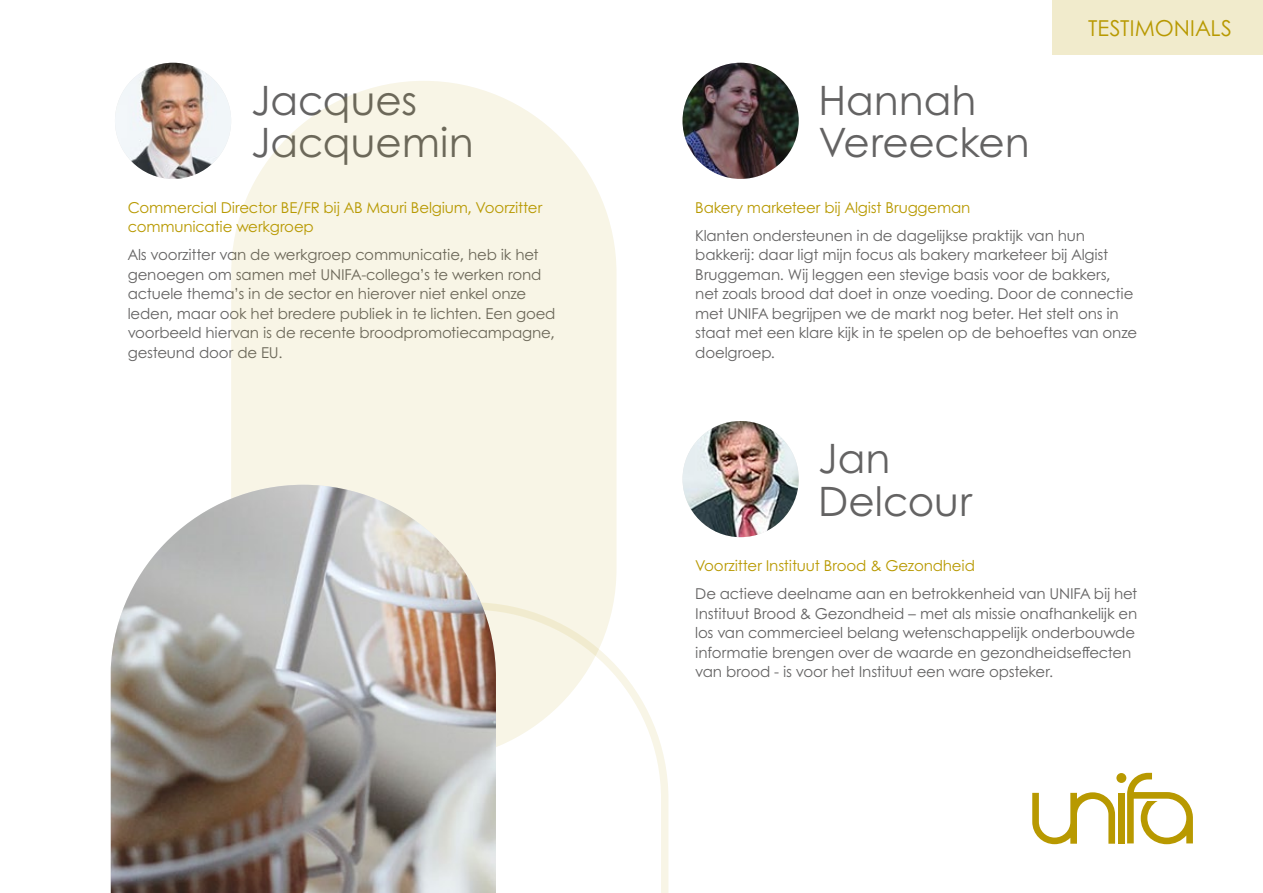
<style>
.page{position:relative;width:1263px;height:893px;background:#fff}
.page>*{position:absolute;margin:0;border:0;box-sizing:border-box;transform-origin:0 0}
.t1{font:40.5px/42.6px "Century Gothic";color:#646363}
.t2{font:21.9px "Century Gothic";color:#b89900}
.t3{font:15px/19.5px "Century Gothic";letter-spacing:-.01em;color:#646363}
.t4{font:15px/19.5px "Century Gothic";letter-spacing:-.01em;color:#b89900}
</style>
<div class="page">
<div style="left:1052px;top:0;width:211px;height:54px;background:#f1ebcc"></div>
<img style="left:682px;top:421px;width:117px;height:116px;border-radius:58px">
<img style="left:682px;top:63px;width:117px;height:116px;border-radius:58px">
<img style="left:115px;top:63px;width:116px;height:116px;border-radius:58px">
<svg style="left:1032px;top:792px;width:83px;height:52px"></svg>
<svg style="left:1127px;top:773px;width:66px;height:71px"></svg>
<div style="left:1118px;top:793px;width:7px;height:50px;background:#b89900"></div>
<div style="left:1116px;top:773px;width:10px;height:10px;background:#b89900;border-radius:50%"></div>
<div style="left:231px;top:81px;width:385px;height:680px;background:#f8f5e6;border-radius:193px"></div>
<svg style="left:496px;top:602px;width:172px;height:291px"></svg>
<img style="left:111px;top:485px;width:385px;height:408px">
<h1 class="t1" style="left:251px;top:78px;width:224px">Jacques<br>Jacquemin</h1>
<p class="t4" style="left:128px;top:197px;width:416px">Commercial Director BE/FR bij AB Mauri Belgium, Voorzitter communicatie werkgroep</p>
<p class="t3" style="left:128px;top:245px;width:429px">Als voorzitter van de werkgroep communicatie, heb ik het genoegen om samen met UNIFA-collega’s te werken rond actuele thema’s in de sector en hierover niet enkel onze leden, maar ook het bredere publiek in te lichten. Een goed voorbeeld hiervan is de recente broodpromotiecampagne, gesteund door de EU.</p>
<h1 class="t1" style="left:818px;top:78px;width:213px">Hannah<br>Vereecken</h1>
<h2 class="t2" style="left:1088px;top:14px;width:145px">TESTIMONIALS</h2>
<p class="t4" style="left:695px;top:197px;width:277px">Bakery marketeer bij Algist Bruggeman</p>
<p class="t3" style="left:695px;top:225px;width:443px">Klanten ondersteunen in de dagelijkse praktijk van hun bakkerij: daar ligt mijn focus als bakery marketeer bij Algist Bruggeman. Wij leggen een stevige basis voor de bakkers, net zoals brood dat doet in onze voeding. Door de connectie met UNIFA begrijpen we de markt nog beter. Het stelt ons in staat met een klare kijk in te spelen op de behoeftes van onze doelgroep.</p>
<h1 class="t1" style="left:818px;top:436px;width:155px">Jan<br>Delcour</h1>
<p class="t4" style="left:695px;top:556px;width:281px">Voorzitter Instituut Brood &amp; Gezondheid</p>
<p class="t3" style="left:695px;top:584px;width:444px">De actieve deelname aan en betrokkenheid van UNIFA bij het Instituut Brood &amp; Gezondheid – met als missie onafhankelijk en los van commercieel belang wetenschappelijk onderbouwde informatie brengen over de waarde en gezondheidseffecten van brood - is voor het Instituut een ware opsteker.</p>
</div>
